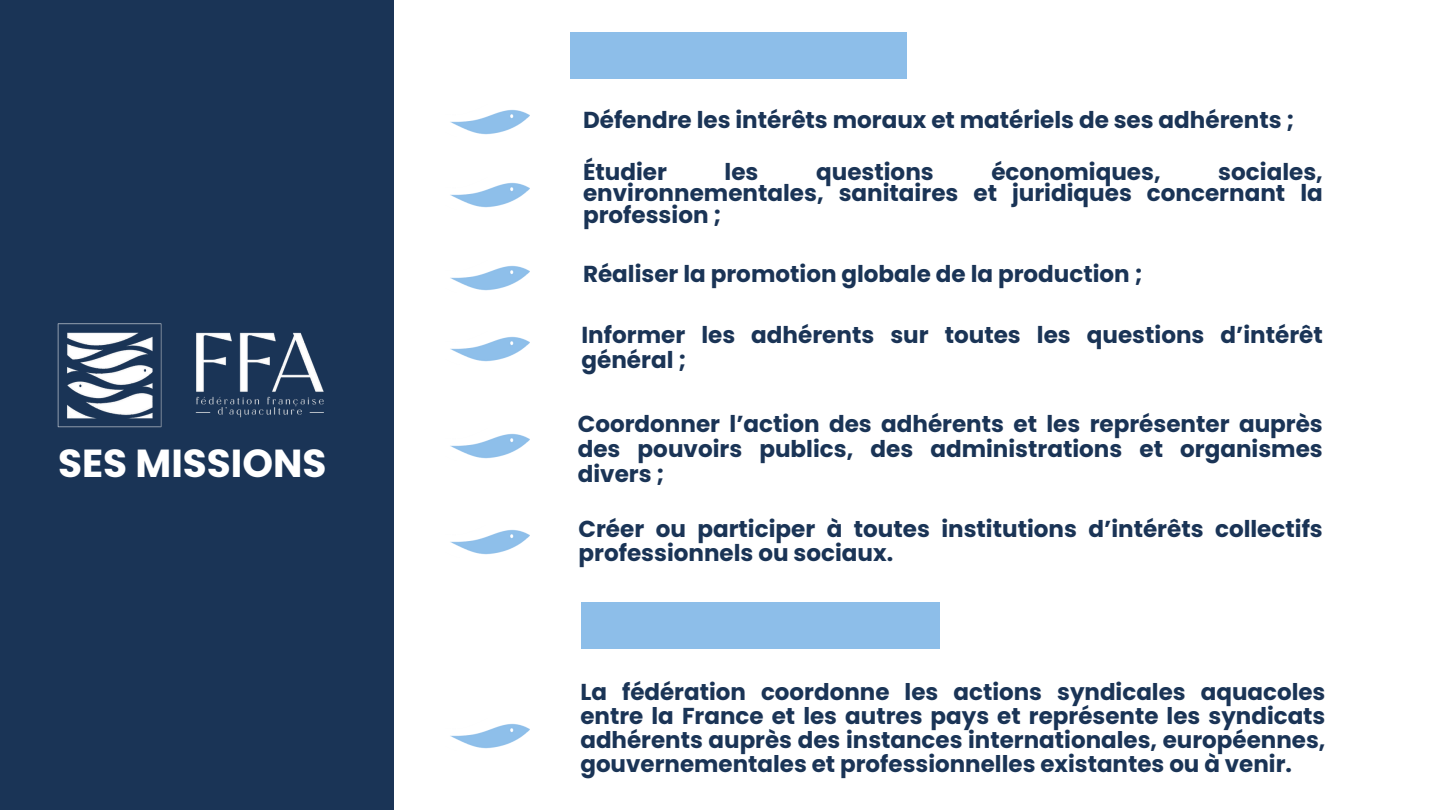
<style>
.page{position:relative;width:1440px;height:810px;background:#fff}
.page>*{position:absolute;margin:0;border:0;box-sizing:border-box;transform-origin:0 0}
.t1{font:700 39.1px "Poppins";color:#fff}
.t2{font:700 23.1px/24.8px "Poppins";color:#1a3456;text-align:justify}
.t3{font:700 23px/24px "Poppins";color:#1a3456;text-align:justify}
</style>
<div class="page">
<img style="left:450px;top:109px;width:80px;height:26px">
<img style="left:450px;top:182px;width:80px;height:26px">
<img style="left:450px;top:265px;width:80px;height:26px">
<img style="left:450px;top:336px;width:80px;height:26px">
<img style="left:450px;top:433px;width:80px;height:26px">
<div style="left:0;top:0;width:393px;height:810px;background:#1a3456"></div>
<img style="left:57px;top:323px;width:267px;height:105px">
<div style="left:570px;top:32px;width:336px;height:46px;background:#8dbee9"></div>
<div style="left:581px;top:603px;width:359px;height:46px;background:#8dbee9"></div>
<img style="left:450px;top:723px;width:80px;height:26px">
<img style="left:450px;top:529px;width:80px;height:26px">
<p class="t1" style="left:58px;top:436px;width:270px">SES MISSIONS</p>
<p class="t2" style="left:583px;top:108px;width:713px">Défendre les intérêts moraux et matériels de ses adhérents ;</p>
<p class="t2" style="left:583px;top:159px;width:85px">Étudier</p>
<p class="t2" style="left:725px;top:159px;width:35px">les</p>
<p class="t2" style="left:816px;top:159px;width:119px">questions</p>
<p class="t2" style="left:991px;top:159px;width:171px">économiques,</p>
<p class="t2" style="left:583px;top:161px;width:741px;line-height:21.8px;text-indent:635px">sociales, environnementales, sanitaires et juridiques concernant la profession ;</p>
<p class="t2" style="left:583px;top:261px;width:561px">Réaliser la promotion globale de la production ;</p>
<p class="t2" style="left:582px;top:323px;width:743px">Informer les adhérents sur toutes les questions d’intérêt général ;</p>
<p class="t2" style="left:578px;top:412px;width:747px">Coordonner l’action des adhérents et les représenter auprès des pouvoirs publics, des administrations et organismes divers ;</p>
<p class="t2" style="left:579px;top:516px;width:746px">Créer ou participer à toutes institutions d’intérêts collectifs professionnels ou sociaux.</p>
<p class="t3" style="left:580px;top:680px;width:747px">La fédération coordonne les actions syndicales aquacoles entre la France et les autres pays et représente les syndicats adhérents auprès des instances internationales, européennes, gouvernementales et professionnelles existantes ou à venir.</p>
</div>
